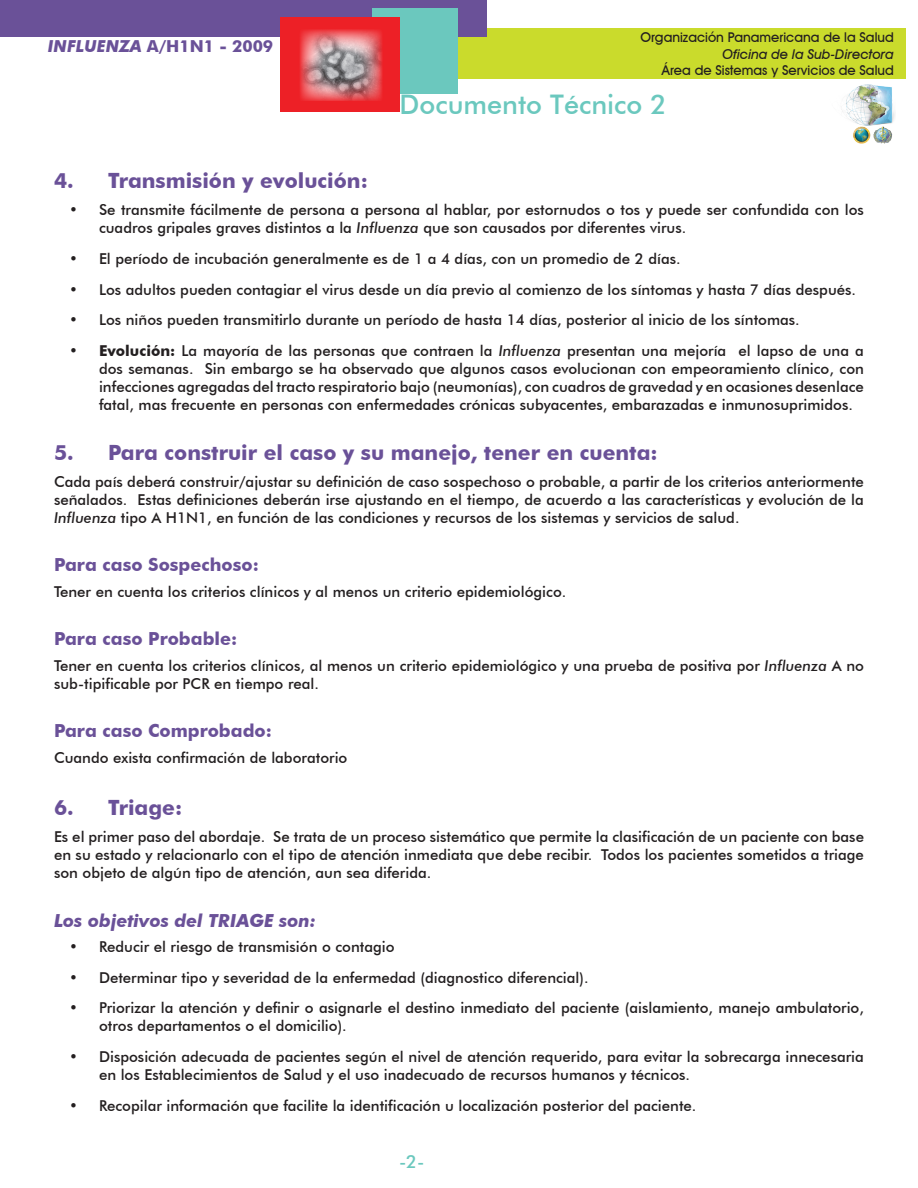
<style>
.page{position:relative;width:918px;height:1188px;background:#fff}
.page>*{position:absolute;margin:0;border:0;box-sizing:border-box;transform-origin:0 0}
.titulo_principal{font:500 27px "Futura BT";color:#6bc8be}
.subtitulo{font:700 21px "Futura BT";color:#6a5198}
.subtitulo_-titulo2{font:700 18px "Futura BT";color:#6a5198}
.subtitulo_-titulo2-2{font:italic 700 18px "Futura BT";color:#6a5198}
.t1{font:500 18px "Futura BT";color:#6bc8be}
.titulo_principal-2{font:700 16.5px "Futura BT";color:#6a5198}
.texto_bullets{font:500 15px/18px "Futura BT";color:#231f20}
.texto{font:500 15px/18px "Futura BT";color:#231f20;text-align:justify}
.texto-2{font:500 13.5px "Avant Garde IT Cby BT";color:#231f20}
.texto-3{font:italic 500 13.5px "Avant Garde IT Cby BT";color:#231f20}
.s1{font-style:italic}
.s2{font-weight:700}
</style>
<div class="page">
<div style="left:295px;top:28px;width:611px;height:50px;background:#cadb2c"></div>
<img style="left:830px;top:78px;width:65px;height:66px">
<div style="left:0;top:1px;width:487px;height:36px;background:#6a5198"></div>
<div style="left:372px;top:8px;width:86px;height:86px;background:#6bc8be"></div>
<div style="left:280px;top:17px;width:120px;height:95px;background:#ed2026"></div>
<img style="left:300px;top:29px;width:82px;height:72px">
<p class="titulo_principal-2" style="left:48px;top:36px;width:227px"><span class="s1">INFLUENZA</span> A/H1N1 - 2009</p>
<p class="texto-2" style="left:640px;top:29px;width:255px">Organización Panamericana de la Salud</p>
<p class="texto-3" style="left:722px;top:46px;width:173px">Oficina de la Sub-Directora</p>
<p class="texto-2" style="left:662px;top:62px;width:233px">Área de Sistemas y Servicios de Salud</p>
<p class="titulo_principal" style="left:400px;top:88px;width:269px">Documento Técnico 2</p>
<p class="subtitulo" style="left:54px;top:168px;width:315px">4. Transmisión y evolución:</p>
<p class="texto_bullets" style="left:99px;top:201px;width:766px;text-indent:-30px">• Se transmite fácilmente de persona a persona al hablar, por estornudos o tos y puede ser confundida con los cuadros gripales graves distintos a la <span class="s1">Influenza</span> que son causados por diferentes virus.</p>
<p class="texto_bullets" style="left:69px;top:250px;width:613px">• El período de incubación generalmente es de 1 a 4 días, con un promedio de 2 días.</p>
<p class="texto_bullets" style="left:69px;top:280px;width:789px">• Los adultos pueden contagiar el virus desde un día previo al comienzo de los síntomas y hasta 7 días después.</p>
<p class="texto_bullets" style="left:69px;top:311px;width:732px">• Los niños pueden transmitirlo durante un período de hasta 14 días, posterior al inicio de los síntomas.</p>
<p class="texto_bullets" style="left:99px;top:341px;width:766px;text-align:justify;text-indent:-30px"><span class="s2">• Evolución:</span> La mayoría de las personas que contraen la <span class="s1">Influenza</span> presentan una mejoría el lapso de una a dos semanas. Sin embargo se ha observado que algunos casos evolucionan con empeoramiento clínico, con infecciones agregadas del tracto respiratorio bajo (neumonías), con cuadros de gravedad y en ocasiones desenlace fatal, mas frecuente en personas con enfermedades crónicas subyacentes, embarazadas e inmunosuprimidos.</p>
<p class="subtitulo" style="left:54px;top:439px;width:605px">5. Para construir el caso y su manejo, tener en cuenta:</p>
<p class="texto" style="left:54px;top:472px;width:812px">Cada país deberá construir/ajustar su definición de caso sospechoso o probable, a partir de los criterios anteriormente señalados. Estas definiciones deberán irse ajustando en el tiempo, de acuerdo a las características y evolución de la <span class="s1">Influenza</span> tipo A H1N1, en función de las condiciones y recursos de los sistemas y servicios de salud.</p>
<p class="subtitulo_-titulo2" style="left:54px;top:554px;width:206px">Para caso Sospechoso:</p>
<p class="texto" style="left:54px;top:582px;width:514px">Tener en cuenta los criterios clínicos y al menos un criterio epidemiológico.</p>
<p class="subtitulo_-titulo2" style="left:54px;top:628px;width:185px">Para caso Probable:</p>
<p class="texto" style="left:54px;top:656px;width:812px">Tener en cuenta los criterios clínicos, al menos un criterio epidemiológico y una prueba de positiva por <span class="s1">Influenza</span> A no sub-tipificable por PCR en tiempo real.</p>
<p class="subtitulo_-titulo2" style="left:54px;top:720px;width:220px">Para caso Comprobado:</p>
<p class="texto" style="left:54px;top:749px;width:295px">Cuando exista confirmación de laboratorio</p>
<p class="subtitulo" style="left:54px;top:795px;width:130px">6. Triage:</p>
<p class="texto" style="left:54px;top:828px;width:812px">Es el primer paso del abordaje. Se trata de un proceso sistemático que permite la clasificación de un paciente con base en su estado y relacionarlo con el tipo de atención inmediata que debe recibir. Todos los pacientes sometidos a triage son objeto de algún tipo de atención, aun sea diferida.</p>
<p class="subtitulo_-titulo2-2" style="left:54px;top:909px;width:264px">Los objetivos del TRIAGE son:</p>
<p class="texto_bullets" style="left:69px;top:938px;width:327px">• Reducir el riesgo de transmisión o contagio</p>
<p class="texto_bullets" style="left:69px;top:968px;width:521px">• Determinar tipo y severidad de la enfermedad (diagnostico diferencial).</p>
<p class="texto_bullets" style="left:99px;top:999px;width:766px;text-indent:-30px">• Priorizar la atención y definir o asignarle el destino inmediato del paciente (aislamiento, manejo ambulatorio, otros departamentos o el domicilio).</p>
<p class="texto_bullets" style="left:99px;top:1048px;width:766px;text-indent:-30px">• Disposición adecuada de pacientes según el nivel de atención requerido, para evitar la sobrecarga innecesaria en los Establecimientos de Salud y el uso inadecuado de recursos humanos y técnicos.</p>
<p class="texto_bullets" style="left:69px;top:1096px;width:629px">• Recopilar información que facilite la identificación u localización posterior del paciente.</p>
<p class="t1" style="left:399px;top:1150px;width:27px">-2-</p>
</div>
